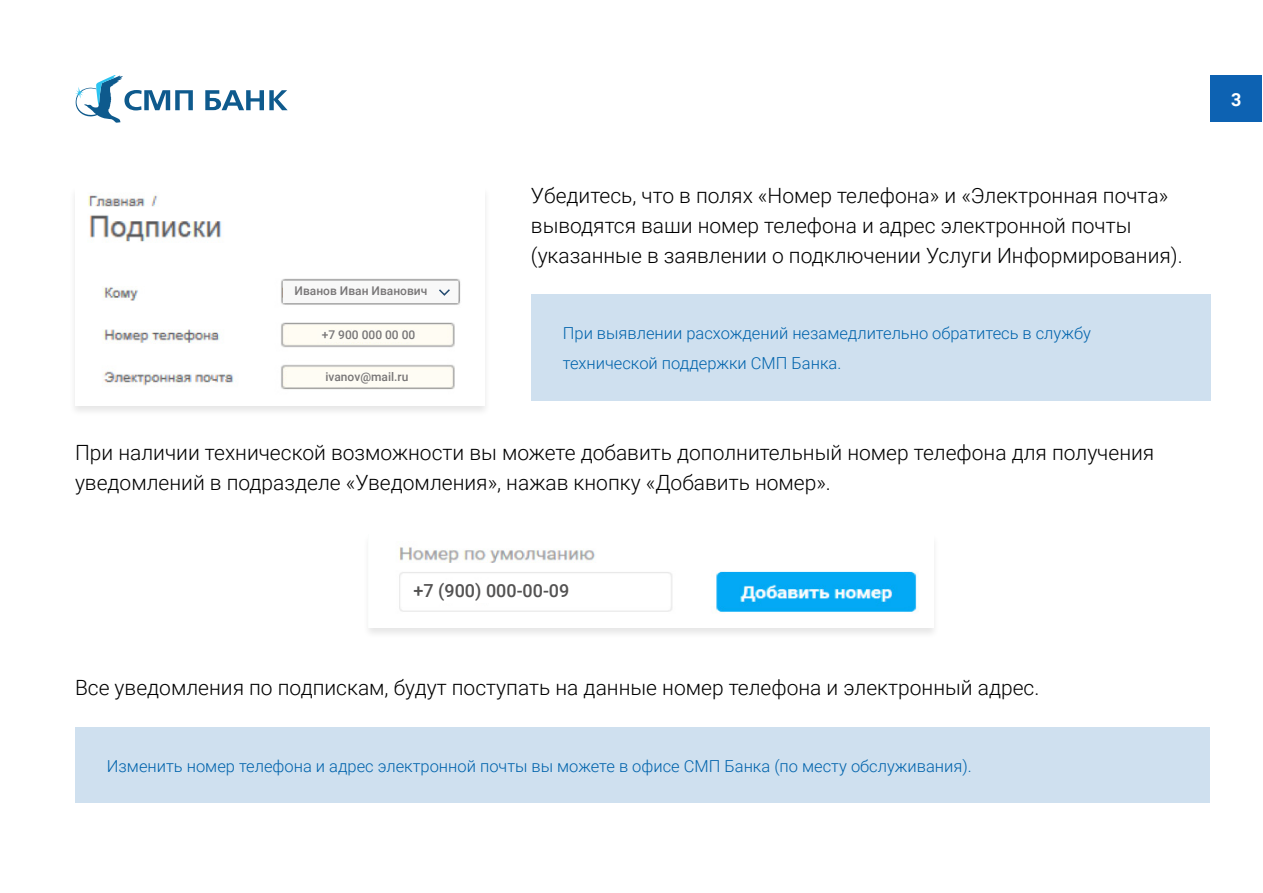
<style>
.page{position:relative;width:1263px;height:893px;background:#fff}
.page>*{position:absolute;margin:0;border:0;box-sizing:border-box;transform-origin:0 0}
.t1{font:300 21px/30px "Roboto";color:#000}
.t2{font:500 18px "Roboto";color:#535252}
.t3{font:700 18px "Roboto";color:#fff}
.t4{font:300 16.5px/30px "Roboto";color:#0063ac}
.t5{font:500 12px "Roboto";color:#787677}
</style>
<div class="page">
<div style="left:75px;top:728px;width:1135px;height:75px;background:#cfe0ef"></div>
<div style="left:531px;top:294px;width:679px;height:107px;background:#cfe0ef"></div>
<div style="left:1210px;top:76px;width:52px;height:46px;background:#0d62b2"></div>
<svg style="left:205px;top:90px;width:83px;height:20px"></svg>
<svg style="left:75px;top:75px;width:118px;height:48px"></svg>
<div style="left:69px;top:186px;width:422px;height:231px;background:#000;opacity:.1"></div>
<img style="left:75px;top:188px;width:409px;height:218px">
<div style="left:317px;top:330px;width:98px;height:12px;background:#fefcf4"></div>
<div style="left:288px;top:370px;width:162px;height:16px;background:#fefcf4"></div>
<div style="left:283px;top:281px;width:174px;height:21px;background:#f8f8f8"></div>
<svg style="left:439px;top:289px;width:11px;height:7px"></svg>
<div style="left:363px;top:533px;width:576px;height:106px;background:#000;opacity:.1"></div>
<img style="left:369px;top:535px;width:564px;height:93px">
<div style="left:408px;top:580px;width:177px;height:23px;background:#fff"></div>
<p class="t5" style="left:294px;top:283px;width:134px">Иванов Иван Иванович</p>
<p class="t5" style="left:322px;top:326px;width:95px">+7 900 000 00 00</p>
<p class="t5" style="left:326px;top:368px;width:84px">ivanov@mail.ru</p>
<p class="t1" style="left:531px;top:180px;width:653px">Убедитесь, что в полях «Номер телефона» и «Электронная почта» выводятся ваши номер телефона и адрес электронной почты (указанные в заявлении о подключении Услуги Информирования).</p>
<p class="t4" style="left:563px;top:317px;width:530px">При выявлении расхождений незамедлительно обратитесь в службу технической поддержки СМП Банка.</p>
<p class="t1" style="left:75px;top:436px;width:1081px">При наличии технической возможности вы можете добавить дополнительный номер телефона для получения уведомлений в подразделе «Уведомления», нажав кнопку «Добавить номер».</p>
<p class="t2" style="left:413px;top:578px;width:157px">+7 (900) 000-00-09</p>
<p class="t1" style="left:75px;top:671px;width:966px">Все уведомления по подпискам, будут поступать на данные номер телефона и электронный адрес.</p>
<p class="t4" style="left:107px;top:750px;width:866px">Изменить номер телефона и адрес электронной почты вы можете в офисе СМП Банка (по месту обслуживания).</p>
<p class="t3" style="left:1231px;top:86px;width:12px">3</p>
</div>
